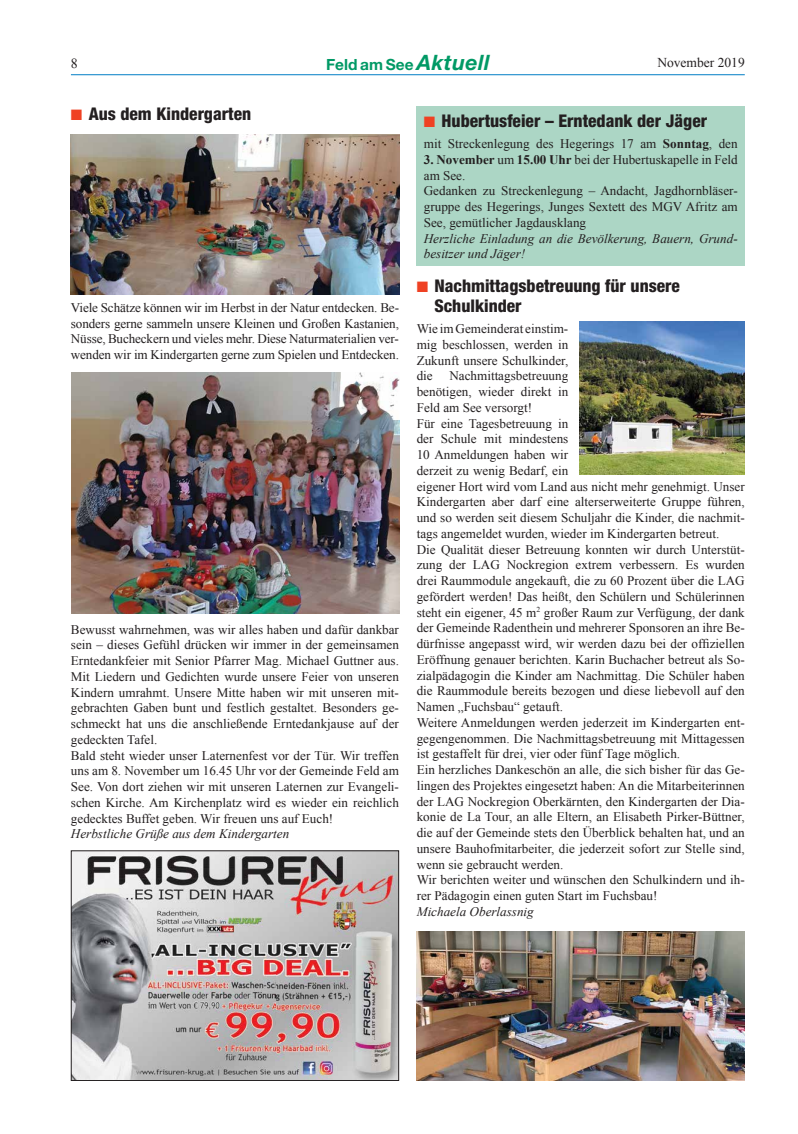
<style>
.page{position:relative;width:798px;height:1134px;background:#fff}
.page>*{position:absolute;margin:0;border:0;box-sizing:border-box;transform-origin:0 0}
.t1{font:800 condensed 17.5px/20px "Helvetica Neue";color:#231f20}
.t2{font:700 15.38px "Helvetica Neue";color:#009965}
.t3{font:13.88px "Times New Roman";color:#231f20}
.t4{font:13.5px "Times New Roman";color:#231f20}
.t5{font:13.12px/15.8px "Times New Roman";color:#231f20}
.t6{font:italic 13.12px/15.8px "Times New Roman";color:#231f20}
.s1{font-style:italic;font-size:21.25px}
.s2{color:#ef4123}
.s3{font-weight:700}
</style>
<div class="page">
<hr style="left:71px;top:74px;width:673px;height:1px;background:#007dc5">
<img style="left:71px;top:373px;width:328px;height:241px">
<img style="left:71px;top:135px;width:328px;height:159px">
<img style="left:73px;top:852px;width:324px;height:227px">
<div style="left:71px;top:850px;width:328px;height:231px;border:1px solid #231f20"></div>
<div style="left:416px;top:106px;width:328px;height:159px;background:#acd6c5"></div>
<img style="left:416px;top:931px;width:328px;height:150px">
<img style="left:579px;top:322px;width:165px;height:153px">
<p class="t3" style="left:71px;top:54px;width:8px">8</p>
<p class="t2" style="left:326px;top:55px;width:165px">Feld am See <span class="s1">Aktuell</span></p>
<p class="t4" style="left:657px;top:54px;width:89px">November 2019</p>
<h1 class="t1" style="left:71px;top:104px;width:182px"><span class="s2">■</span> Aus dem Kindergarten</h1>
<h1 class="t1" style="left:423px;top:111px;width:285px"><span class="s2">■</span> Hubertusfeier – Erntedank der Jäger</h1>
<p class="t5" style="left:423px;top:136px;width:315px">mit Streckenlegung des Hegerings 17 am <span class="s3">Sonntag</span>, den</p>
<p class="t5" style="left:423px;top:151px;width:315px"><span class="s3">3. November</span> um <span class="s3">15.00 Uhr</span> bei der Hubertuskapelle in Feld am See.<br>Gedanken zu Streckenlegung – Andacht, Jagdhornbläser&shy;gruppe des Hegerings, Junges Sextett des MGV Afritz am See, gemütlicher Jagdausklang</p>
<p class="t6" style="left:423px;top:230px;width:315px">Herzliche Einladung an die Bevölkerung, Bauern, Grund&shy;besitzer und Jäger!</p>
<h1 class="t1" style="left:434px;top:276px;width:247px;text-indent:-18px"><span class="s2">■</span> Nachmittagsbetreuung für unsere<br>Schulkinder</h1>
<p class="t5" style="left:416px;top:321px;width:153px;text-align:justify">Wie im Gemeinderat einstim&shy;mig beschlossen, werden in Zukunft unsere Schulkinder, die</p>
<p class="t5" style="left:71px;top:299px;width:329px;text-align:justify">Viele Schätze können wir im Herbst in der Natur entdecken. Be&shy;sonders gerne sammeln unsere Kleinen und Großen Kastanien, Nüsse, Bucheckern und vieles mehr. Diese Naturmaterialien ver&shy;wenden wir im Kindergarten gerne zum Spielen und Entdecken.</p>
<p class="t5" style="left:416px;top:368px;width:329px;text-indent:33px">Nachmittagsbetreuung<br>benötigen, wieder direkt in<br>Feld am See versorgt!<br>Für eine Tagesbetreuung in<br>der Schule mit mindestens<br>10 Anmeldungen haben wir<br>derzeit zu wenig Bedarf, ein<br>eigener Hort wird vom Land aus nicht mehr genehmigt. Unser Kindergarten aber darf eine alterserweiterte Gruppe führen, und so werden seit diesem Schuljahr die Kinder, die nachmit&shy;tags angemeldet wurden, wieder im Kindergarten betreut.<br>Die Qualität dieser Betreuung konnten wir durch Unterstüt&shy;zung der LAG Nockregion extrem verbessern. Es wurden drei Raummodule angekauft, die zu 60 Prozent über die LAG gefördert werden! Das heißt, den Schülern und Schülerinnen steht ein eigener, 45 m<sup>2</sup> großer Raum zur Verfügung, der dank der Gemeinde Radenthein und mehrerer Sponsoren an ihre Be&shy;dürfnisse angepasst wird, wir werden dazu bei der offiziellen Eröffnung genauer berichten. Karin Buchacher betreut als So&shy;zialpädagogin die Kinder am Nachmittag. Die Schüler haben die Raummodule bereits bezogen und diese liebevoll auf den Namen „Fuchsbau“ getauft.<br>Weitere Anmeldungen werden jederzeit im Kindergarten ent&shy;gegengenommen. Die Nachmittagsbetreuung mit Mittagessen ist gestaffelt für drei, vier oder fünf Tage möglich.<br>Ein herzliches Dankeschön an alle, die sich bisher für das Ge&shy;lingen des Projektes eingesetzt haben: An die Mitarbeiterinnen der LAG Nockregion Oberkärnten, den Kindergarten der Dia&shy;konie de La Tour, an alle Eltern, an Elisabeth Pirker-Büttner, die auf der Gemeinde stets den Überblick behalten hat, und an unsere Bauhofmitarbeiter, die jederzeit sofort zur Stelle sind, wenn sie gebraucht werden.<br>Wir berichten weiter und wünschen den Schulkindern und ih&shy;rer Pädagogin einen guten Start im Fuchsbau!</p>
<p class="t6" style="left:416px;top:903px;width:119px">Michaela Oberlassnig</p>
<p class="t5" style="left:71px;top:621px;width:329px">Bewusst wahrnehmen, was wir alles haben und dafür dankbar sein – dieses Gefühl drücken wir immer in der gemeinsamen Erntedankfeier mit Senior Pfarrer Mag. Michael Guttner aus.<br>Mit Liedern und Gedichten wurde unsere Feier von unseren Kindern umrahmt. Unsere Mitte haben wir mit unseren mit&shy;gebrachten Gaben bunt und festlich gestaltet. Besonders ge&shy;schmeckt hat uns die anschließende Erntedankjause auf der gedeckten Tafel.<br>Bald steht wieder unser Laternenfest vor der Tür. Wir treffen uns am 8. November um 16.45 Uhr vor der Gemeinde Feld am See. Von dort ziehen wir mit unseren Laternen zur Evangeli&shy;schen Kirche. Am Kirchenplatz wird es wieder ein reichlich gedecktes Buffet geben. Wir freuen uns auf Euch!</p>
<p class="t6" style="left:71px;top:826px;width:220px">Herbstliche Grüße aus dem Kindergarten</p>
</div>
